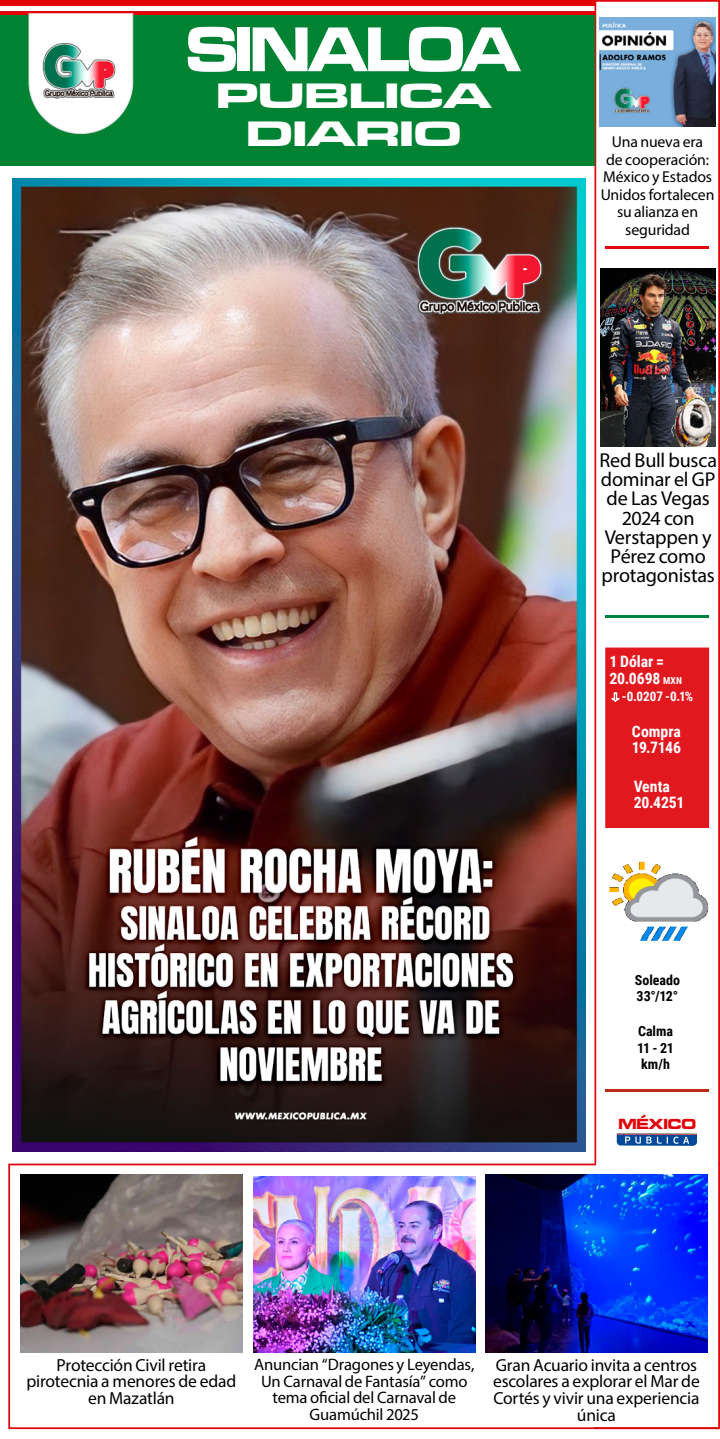
<style>
.page{position:relative;width:720px;height:1439px;background:#fff}
.page>*{position:absolute;margin:0;border:0;box-sizing:border-box;transform-origin:0 0}
.t1{font:65.62px "Microgramma D Bold Exte";letter-spacing:-.04em;color:#fff;scale:.9 1}
.t2{font:36.49px/37.5px "Microgramma D Bold Exte";color:#fff;text-align:center;scale:1.33 1}
.t3{font:20.12px/19.2px "Myriad Pro";letter-spacing:-.01em;color:#000;text-align:center}
.t4{font:17.5px/16.6px "Myriad Pro";letter-spacing:-.01em;color:#000;text-align:center}
.t5{font:16.62px/16.6px "Myriad Pro";letter-spacing:-.01em;color:#000;text-align:center}
.t6{font:15.75px/17.5px "Myriad Pro";letter-spacing:-.01em;color:#000;text-align:center}
.t7{font:700 15.75px/16.6px "Roboto Condensed";letter-spacing:-.005em;color:#fff}
.t8{font:15.14px "Microgramma D Bold Exte";letter-spacing:-.005em;color:#e0040b}
.t9{font:700 14px/16.6px "Roboto Condensed";color:#000;text-align:justify}
.t10{font:700 13.12px "Roboto Condensed";color:#fff}
.s1{font-size:9.62px}
</style>
<div class="page">
<div style="left:594px;top:0;width:125px;height:1429px;border:2px solid #e0040b"></div>
<svg style="left:8px;top:1163px;width:711px;height:266px"></svg>
<div style="left:596px;top:1162px;width:122px;height:8px;background:#fff"></div>
<div style="left:0;top:14px;width:594px;height:151px;background:#008233"></div>
<hr style="left:0;top:11px;width:594px;height:3px;background:#e0040b">
<div style="left:0;top:0;width:594px;height:6px;background:#e0040b"></div>
<img style="left:599px;top:17px;width:115px;height:109px">
<svg style="left:616px;top:1133px;width:80px;height:13px"></svg>
<img style="left:600px;top:269px;width:115px;height:178px">
<hr style="left:605px;top:246px;width:103px;height:2px;background:#e0040b">
<hr style="left:605px;top:615px;width:103px;height:2px;background:#00823f">
<hr style="left:605px;top:1089px;width:103px;height:3px;background:#be2a15">
<img style="left:21px;top:1174px;width:221px;height:178px">
<div style="left:605px;top:647px;width:103px;height:181px;background:#e2181f;border:3px solid #e0040b"></div>
<img style="left:609px;top:861px;width:100px;height:80px">
<img style="left:253px;top:1176px;width:222px;height:176px">
<img style="left:485px;top:1174px;width:222px;height:178px">
<svg style="left:29px;top:13px;width:104px;height:121px;background:#c9d7ce"></svg>
<img style="left:12px;top:179px;width:573px;height:973px">
<h1 class="t1" style="left:186px;top:5px;width:372px">SINALOA</h1>
<h2 class="t2" style="left:216px;top:76px;width:208px">PUBLICA<br>DIARIO</h2>
<p class="t6" style="left:600px;top:133px;width:115px">Una nueva era<br>de cooperación:<br>México y Estados<br>Unidos fortalecen su alianza en seguridad</p>
<p class="t3" style="left:599px;top:450px;width:119px">Red Bull busca dominar el GP de Las Vegas<br>2024 con<br>Verstappen y<br>Pérez como protagonistas</p>
<p class="t7" style="left:609px;top:652px;width:74px">1 Dólar =<br>20.0698 <span class="s1">MXN</span></p>
<p class="t10" style="left:611px;top:687px;width:84px">⇩ -0.0207 -0.1%</p>
<p class="t7" style="left:631px;top:722px;width:51px">Compra<br>19.7146</p>
<p class="t7" style="left:633px;top:777px;width:52px">Venta<br>20.4251</p>
<p class="t9" style="left:634px;top:971px;width:47px">Soleado<br>33°/12°</p>
<p class="t9" style="left:636px;top:1022px;width:38px">Calma 11 - 21 km/h</p>
<p class="t8" style="left:618px;top:1113px;width:79px">MÉXICO</p>
<p class="t4" style="left:26px;top:1356px;width:211px">Protección Civil retira pirotecnia a menores de edad en Mazatlán</p>
<p class="t5" style="left:254px;top:1356px;width:222px">Anuncian “Dragones y Leyendas,<br>Un Carnaval de Fantasía” como tema oficial del Carnaval de<br>Guamúchil 2025</p>
<p class="t4" style="left:493px;top:1356px;width:208px">Gran Acuario invita a centros escolares a explorar el Mar de<br>Cortés y vivir una experiencia única</p>
</div>
